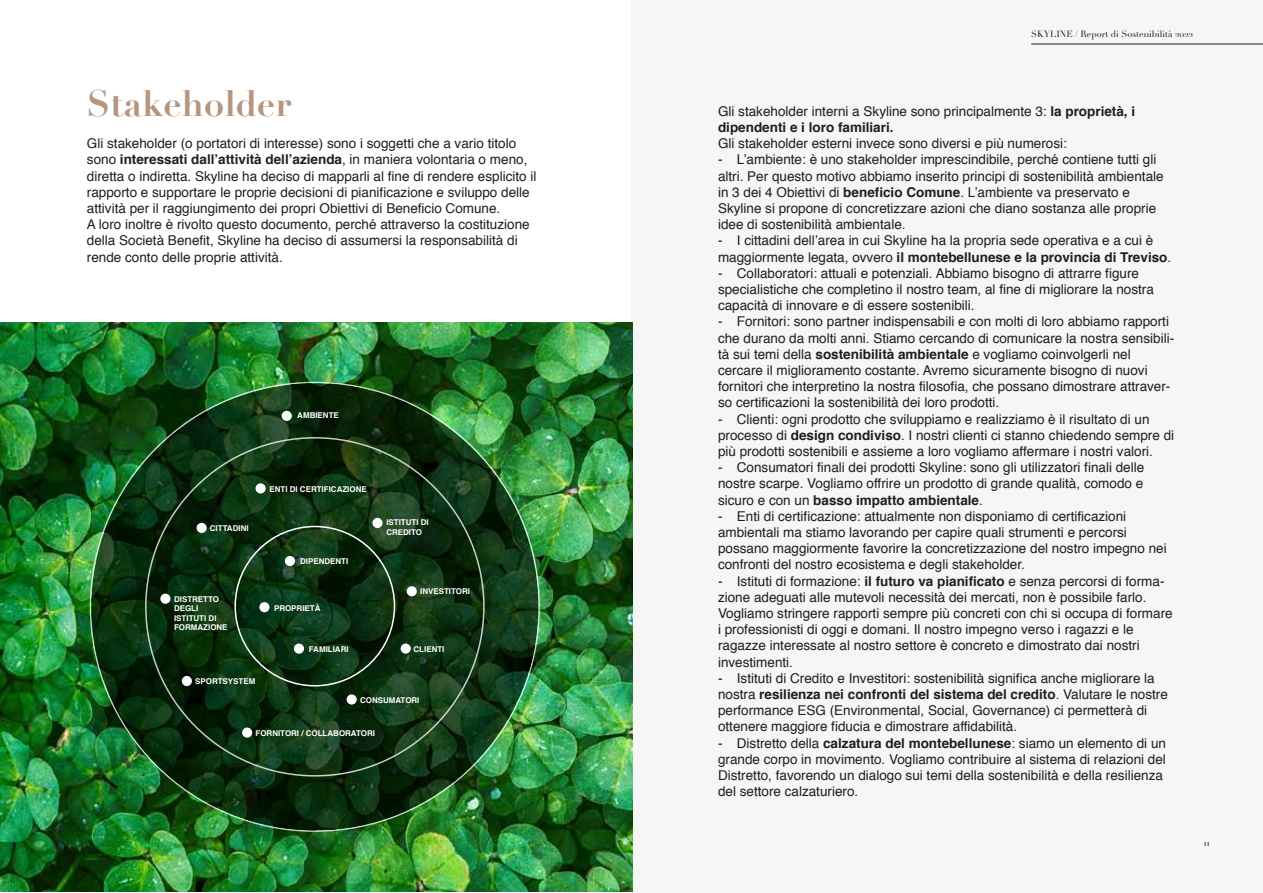
<style>
.page{position:relative;width:1263px;height:893px;background:#fff}
.page>*{position:absolute;margin:0;border:0;box-sizing:border-box;transform-origin:0 0}
.t1{font:700 36px "Didot";color:#b49580}
.t2{font:13.5px/16.2px "Helvetica";color:#1e1e1c}
.t3{font:9px "Didot";color:#1d1d1b}
.t4{font:700 7.95px/9.6px "Helvetica";color:#fff}
.s1{font-weight:700}
</style>
<div class="page">
<div style="left:631px;top:0;width:631px;height:893px;background:#f6f6f6"></div>
<hr style="left:1031px;top:44px;width:232px;height:1px;background:#1d1d1b">
<img style="left:1px;top:322px;width:631px;height:570px">
<img style="left:90px;top:382px;width:450px;height:450px">
<svg style="left:145px;top:437px;width:340px;height:340px;background:#123516"></svg>
<div style="left:282px;top:411px;width:10px;height:10px;background:#fff;border-radius:50%"></div>
<div style="left:256px;top:483px;width:10px;height:10px;background:#fff;border-radius:50%"></div>
<div style="left:197px;top:523px;width:10px;height:10px;background:#fff;border-radius:50%"></div>
<div style="left:372px;top:518px;width:11px;height:10px;background:#fff;border-radius:50%"></div>
<div style="left:407px;top:586px;width:10px;height:10px;background:#fff;border-radius:50%"></div>
<div style="left:401px;top:644px;width:10px;height:10px;background:#fff;border-radius:50%"></div>
<div style="left:347px;top:694px;width:10px;height:10px;background:#fff;border-radius:50%"></div>
<div style="left:242px;top:727px;width:10px;height:11px;background:#fff;border-radius:50%"></div>
<div style="left:182px;top:676px;width:10px;height:10px;background:#fff;border-radius:50%"></div>
<div style="left:160px;top:594px;width:10px;height:10px;background:#fff;border-radius:50%"></div>
<div style="left:285px;top:556px;width:10px;height:10px;background:#fff;border-radius:50%"></div>
<div style="left:259px;top:602px;width:10px;height:10px;background:#fff;border-radius:50%"></div>
<div style="left:294px;top:644px;width:10px;height:10px;background:#fff;border-radius:50%"></div>
<h1 class="t1" style="left:87px;top:80px;width:206px">Stakeholder</h1>
<p class="t2" style="left:87px;top:136px;width:451px">Gli stakeholder (o portatori di interesse) sono i soggetti che a vario titolo sono <span class="s1">interessati dall’attività dell’azienda</span>, in maniera volontaria o meno, diretta o indiretta. Skyline ha deciso di mapparli al fine di rendere esplicito il rapporto e supportare le proprie decisioni di pianificazione e sviluppo delle attività per il raggiungimento dei propri Obiettivi di Beneficio Comune.<br>A loro inoltre è rivolto questo documento, perché attraverso la costituzione della Società Benefit, Skyline ha deciso di assumersi la responsabilità di rende conto delle proprie attività.</p>
<p class="t3" style="left:52px;top:836px;width:10px">10</p>
<p class="t4" style="left:297px;top:411px;width:43px">AMBIENTE</p>
<p class="t4" style="left:210px;top:524px;width:40px">CITTADINI</p>
<p class="t4" style="left:174px;top:594px;width:55px">DISTRETTO<br>DEGLI<br>ISTITUTI DI<br>FORMAZIONE</p>
<p class="t4" style="left:195px;top:676px;width:62px">SPORTSYSTEM</p>
<p class="t4" style="left:269px;top:484px;width:99px">ENTI DI CERTIFICAZIONE</p>
<p class="t4" style="left:300px;top:557px;width:50px">DIPENDENTI</p>
<p class="t4" style="left:274px;top:603px;width:48px">PROPRIETÀ</p>
<p class="t4" style="left:309px;top:645px;width:41px">FAMILIARI</p>
<p class="t4" style="left:386px;top:517px;width:44px">ISTITUTI DI<br>CREDITO</p>
<p class="t4" style="left:420px;top:587px;width:51px">INVESTITORI</p>
<p class="t4" style="left:414px;top:645px;width:32px">CLIENTI</p>
<p class="t4" style="left:360px;top:695px;width:61px">CONSUMATORI</p>
<p class="t4" style="left:256px;top:729px;width:121px">FORNITORI / COLLABORATORI</p>
<p class="t3" style="left:1031px;top:28px;width:163px">SKYLINE / Report di Sostenibilità 2022</p>
<p class="t2" style="left:718px;top:103px;width:419px">Gli stakeholder interni a Skyline sono principalmente 3: <span class="s1">la proprietà, i dipendenti e i loro familiari.</span></p>
<p class="t2" style="left:718px;top:136px;width:350px">Gli stakeholder esterni invece sono diversi e più numerosi:</p>
<p class="t2" style="left:718px;top:152px;width:447px">- L’ambiente: è uno stakeholder imprescindibile, perché contiene tutti gli altri. Per questo motivo abbiamo inserito principi di sostenibilità ambientale in 3 dei 4 Obiettivi di <span class="s1">beneficio Comune</span>. L’ambiente va preservato e Skyline si propone di concretizzare azioni che diano sostanza alle proprie idee di sostenibilità ambientale.</p>
<p class="t2" style="left:718px;top:233px;width:455px">- I cittadini dell’area in cui Skyline ha la propria sede operativa e a cui è maggiormente legata, ovvero <span class="s1">il montebellunese e la provincia di Treviso</span>.</p>
<p class="t2" style="left:718px;top:265px;width:437px">- Collaboratori: attuali e potenziali. Abbiamo bisogno di attrarre figure specialistiche che completino il nostro team, al fine di migliorare la nostra capacità di innovare e di essere sostenibili.</p>
<p class="t2" style="left:718px;top:314px;width:458px">- Fornitori: sono partner indispensabili e con molti di loro abbiamo rapporti che durano da molti anni. Stiamo cercando di comunicare la nostra sensibili&shy;tà sui temi della <span class="s1">sostenibilità ambientale</span> e vogliamo coinvolgerli nel cercare il miglioramento costante. Avremo sicuramente bisogno di nuovi fornitori che interpretino la nostra filosofia, che possano dimostrare attraver&shy;so certificazioni la sostenibilità dei loro prodotti.</p>
<p class="t2" style="left:718px;top:411px;width:458px">- Clienti: ogni prodotto che sviluppiamo e realizziamo è il risultato di un processo di <span class="s1">design condiviso</span>. I nostri clienti ci stanno chiedendo sempre di più prodotti sostenibili e assieme a loro vogliamo affermare i nostri valori.</p>
<p class="t2" style="left:718px;top:460px;width:428px;text-align:justify">- Consumatori finali dei prodotti Skyline: sono gli utilizzatori finali delle nostre scarpe. Vogliamo offrire un prodotto di grande qualità, comodo e sicuro e con un <span class="s1">basso impatto ambientale</span>.</p>
<p class="t2" style="left:718px;top:508px;width:450px">- Enti di certificazione: attualmente non disponiamo di certificazioni ambientali ma stiamo lavorando per capire quali strumenti e percorsi possano maggiormente favorire la concretizzazione del nostro impegno nei confronti del nostro ecosistema e degli stakeholder.</p>
<p class="t2" style="left:718px;top:573px;width:456px">- Istituti di formazione: <span class="s1">il futuro va pianificato</span> e senza percorsi di forma&shy;zione adeguati alle mutevoli necessità dei mercati, non è possibile farlo.<br>Vogliamo stringere rapporti sempre più concreti con chi si occupa di formare i professionisti di oggi e domani. Il nostro impegno verso i ragazzi e le ragazze interessate al nostro settore è concreto e dimostrato dai nostri investimenti.</p>
<p class="t2" style="left:718px;top:670px;width:451px">- Istituti di Credito e Investitori: sostenibilità significa anche migliorare la nostra <span class="s1">resilienza nei confronti del sistema del credito</span>. Valutare le nostre performance ESG (Environmental, Social, Governance) ci permetterà di ottenere maggiore fiducia e dimostrare affidabilità.</p>
<p class="t2" style="left:718px;top:735px;width:450px">- Distretto della <span class="s1">calzatura del montebellunese</span>: siamo un elemento di un grande corpo in movimento. Vogliamo contribuire al sistema di relazioni del Distretto, favorendo un dialogo sui temi della sostenibilità e della resilienza del settore calzaturiero.</p>
<p class="t3" style="left:1204px;top:837px;width:8px">11</p>
</div>
